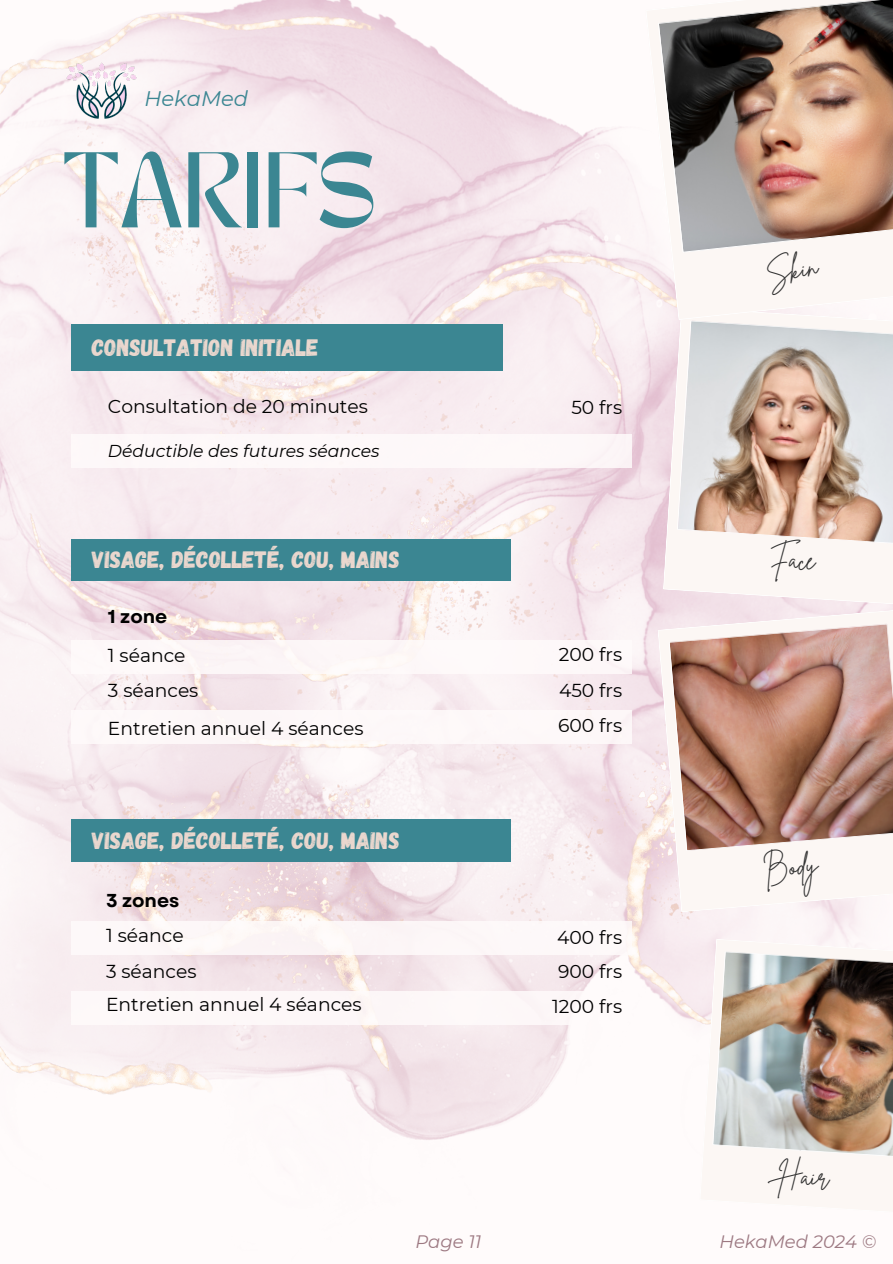
<style>
.page{position:relative;width:893px;height:1264px;background:#fff}
.page>*{position:absolute;margin:0;border:0;box-sizing:border-box;transform-origin:0 0}
.t1{font:75.15px "TANMERINGUE";color:#3b8692}
.t2{font:26.55px "Brittany Signature";color:#323232}
.t3{font:23.7px "Gagalin";color:#ead7ce}
.t4{font:italic 21px "Montserrat";color:#3b8692}
.t5{font:18.75px "Montserrat";color:#000}
.t6{font:700 18.75px "Garet";color:#000}
.t7{font:italic 18px "Montserrat";color:#9d7982}
.t8{font:italic 17.25px "Montserrat";color:#000}
</style>
<div class="page">
<img style="left:0;top:0;width:892px;height:1140px">
<div style="left:71px;top:539px;width:439px;height:41px;background:#3b8692"></div>
<div style="left:71px;top:819px;width:439px;height:43px;background:#3b8692"></div>
<div style="left:71px;top:640px;width:560px;height:33px;background:#fffbfb"></div>
<div style="left:71px;top:920px;width:560px;height:34px;background:#fffbfb"></div>
<div style="left:71px;top:710px;width:560px;height:34px;background:#fffbfb"></div>
<div style="left:71px;top:991px;width:560px;height:33px;background:#fffbfb"></div>
<svg style="left:657px;top:891px;width:235px;height:21px;fill:#fcf7f4"></svg>
<svg style="left:657px;top:609px;width:235px;height:282px"></svg>
<svg style="left:663px;top:320px;width:14px;height:285px"></svg>
<svg style="left:677px;top:320px;width:215px;height:285px"></svg>
<svg style="left:645px;top:291px;width:247px;height:29px;fill:#fcf7f4"></svg>
<svg style="left:645px;top:0;width:247px;height:291px"></svg>
<svg style="left:699px;top:939px;width:13px;height:261px;fill:#fcf7f4"></svg>
<img style="left:712px;top:938px;width:180px;height:273px">
<div style="left:71px;top:324px;width:431px;height:46px;background:#3b8692"></div>
<div style="left:71px;top:434px;width:560px;height:34px;background:#fffbfb"></div>
<img style="left:62px;top:60px;width:79px;height:79px">
<h2 class="t4" style="left:144px;top:86px;width:105px">HekaMed</h2>
<p class="t1" style="left:62px;top:151px;width:314px">TARIFS</p>
<p class="t3" style="left:92px;top:332px;width:229px">CONSULTATION INITIALE</p>
<p class="t5" style="left:108px;top:395px;width:261px">Consultation de 20 minutes</p>
<p class="t5" style="left:571px;top:395px;width:52px">50 frs</p>
<p class="t8" style="left:108px;top:440px;width:273px">Déductible des futures séances</p>
<p class="t3" style="left:92px;top:544px;width:309px">VISAGE, DÉCOLLETÉ, COU, MAINS</p>
<p class="t6" style="left:108px;top:603px;width:61px">1 zone</p>
<h3 class="t5" style="left:108px;top:643px;width:79px">1 séance</h3>
<p class="t5" style="left:108px;top:678px;width:92px">3 séances</p>
<p class="t5" style="left:559px;top:643px;width:65px">200 frs</p>
<h2 class="t5" style="left:559px;top:678px;width:65px">450 frs</h2>
<h3 class="t5" style="left:108px;top:716px;width:257px">Entretien annuel 4 séances</h3>
<p class="t5" style="left:558px;top:714px;width:65px">600 frs</p>
<h2 class="t3" style="left:92px;top:825px;width:309px">VISAGE, DÉCOLLETÉ, COU, MAINS</h2>
<p class="t6" style="left:106px;top:887px;width:75px">3 zones</p>
<p class="t5" style="left:106px;top:923px;width:79px">1 séance</p>
<p class="t5" style="left:106px;top:959px;width:92px">3 séances</p>
<h5 class="t5" style="left:106px;top:993px;width:257px">Entretien annuel 4 séances</h5>
<p class="t5" style="left:557px;top:925px;width:66px">400 frs</p>
<h2 class="t5" style="left:558px;top:959px;width:65px">900 frs</h2>
<p class="t5" style="left:552px;top:994px;width:71px">1200 frs</p>
<p class="t2" style="left:764px;top:254px;width:53px;rotate:-6deg">Skin</p>
<h5 class="t2" style="left:770px;top:541px;width:48px;rotate:3deg">Face</h5>
<p class="t2" style="left:761px;top:852px;width:56px;rotate:-6deg">Body</p>
<h1 class="t2" style="left:780px;top:1149px;width:51px;rotate:3deg">Hair</h1>
<h2 class="t2" style="left:780px;top:1157px;width:51px;rotate:3deg">Hair</h2>
<p class="t7" style="left:415px;top:1230px;width:68px">Page 11</p>
<p class="t7" style="left:719px;top:1230px;width:158px">HekaMed 2024 ©</p>
</div>
